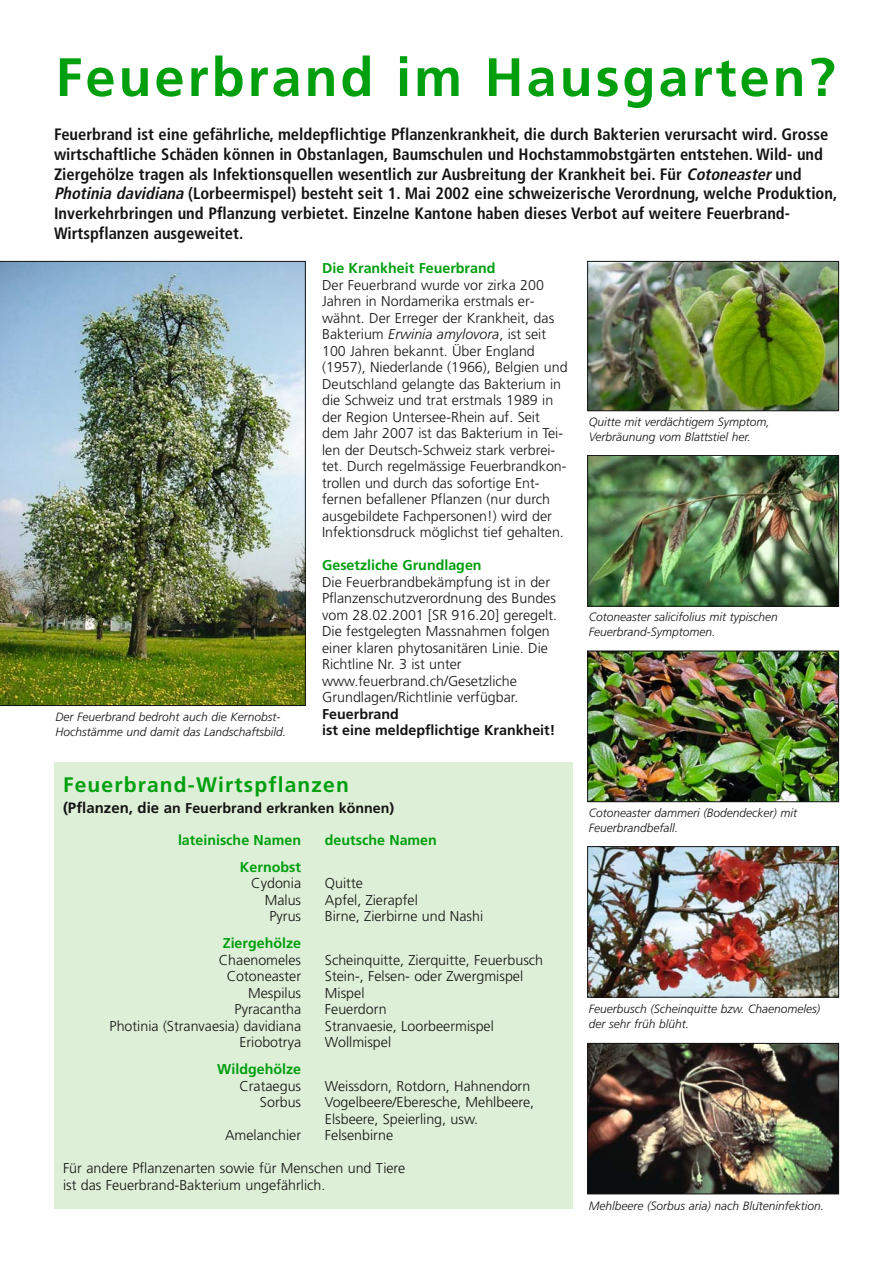
<style>
.page{position:relative;width:893px;height:1263px;background:#fff}
.page>*{position:absolute;margin:0;border:0;box-sizing:border-box;transform-origin:0 0}
.t1{font:700 54px "Frutiger";letter-spacing:.055em;color:#009f0e}
.t2{font:700 21px "Frutiger";letter-spacing:.055em;color:#009f0e}
.t3{font:700 condensed 16.5px/19.8px "Frutiger";color:#131413}
.t4{font:300 14.25px/16.5px "Frutiger";color:#131413}
.t5{font:700 14.25px "Frutiger";color:#009f0e}
.t6{font:700 14.25px/16.5px "Frutiger";color:#131413}
.t7{font:italic 300 12px/15px "Frutiger";color:#131413}
.s1{font-style:italic}
.s2{font-size:15px}
.s3{font-family:"Cambria";font-weight:400}
</style>
<div class="page">
<div style="left:54px;top:763px;width:518px;height:446px;background:#deefd7"></div>
<img style="left:589px;top:263px;width:248px;height:146px">
<div style="left:587px;top:261px;width:252px;height:150px;border:1px solid #131413"></div>
<img style="left:589px;top:457px;width:248px;height:148px">
<div style="left:587px;top:455px;width:252px;height:152px;border:1px solid #131413"></div>
<img style="left:589px;top:653px;width:248px;height:147px">
<div style="left:587px;top:651px;width:252px;height:151px;border:1px solid #131413"></div>
<img style="left:589px;top:848px;width:248px;height:147px">
<div style="left:587px;top:846px;width:252px;height:151px;border:1px solid #131413"></div>
<img style="left:589px;top:1045px;width:248px;height:147px">
<div style="left:587px;top:1043px;width:252px;height:151px;border:1px solid #131413"></div>
<img style="left:0;top:261px;width:306px;height:445px">
<h1 class="t1" style="left:56px;top:55px;width:782px">Feuerbrand im Hausgarten?</h1>
<p class="t3" style="left:54px;top:126px;width:785px">Feuerbrand ist eine gefährliche, meldepflichtige Pflanzenkrankheit, die durch Bakterien verursacht wird. Grosse wirtschaftliche Schäden können in Obstanlagen, Baumschulen und Hochstamm obst gärten entstehen. Wild- und Ziergehölze tragen als Infek tionsquellen wesentlich zur Ausbreitung der Krankheit bei. Für <span class="s1">Cotoneaster</span>und <span class="s1">Photinia davidiana</span>(Lorbeermispel) besteht seit 1. Mai 2002 eine schweize rische Verordnung, welche Produktion, Inver kehrbringen und Pflanzung verbietet. Einzelne Kantone haben dieses Verbot auf weitere Feuerbrand-Wirtspflanzen ausgeweitet.</p>
<p class="t5" style="left:322px;top:262px;width:175px">Die Krankheit Feuerbrand</p>
<p class="t4" style="left:322px;top:278px;width:247px">Der Feuerbrand wurde vor zirka 200<br>Jahren in Nordamerika erstmals er - wähnt. Der Erreger der Krankheit, das Bakterium <span class="s1">Erwinia amylovora</span>, ist seit 100 Jahren bekannt. Über England (1957), Niederlande (1966), Belgien und Deutschland ge langte das Bakterium in die Schweiz und trat erstmals 1989 in der Region Unter see-Rhein auf. Seit dem Jahr 2007 ist das Bakterium in Tei - len der Deutsch-Schweiz stark verbrei&shy;tet. Durch re gelmässige Feuer brandkon - t rollen und durch das sofortige Ent - fernen befallener Pflanzen (nur durch ausgebildete Fach per sonen!) wird der<br>In fektionsdruck mög lichst tief gehalten.</p>
<p class="t5" style="left:322px;top:559px;width:161px">Gesetzliche Grundlagen</p>
<p class="t4" style="left:322px;top:575px;width:236px">Die Feuerbrandbekämpfung ist in der Pflanzenschutzverordnung des Bundes vom 28.02.2001 [SR 916.20] geregelt.<br>Die festgelegten Massnahmen folgen einer klaren phytosanitären Linie. Die Richtline Nr. 3 ist unter www.feuerbrand.ch/Gesetzliche Grundlagen/Richtlinie verfügbar.</p>
<p class="t6" style="left:322px;top:707px;width:235px">Feuerbrand<br>ist eine melde pflichtige Krankheit!</p>
<h2 class="t2" style="left:63px;top:777px;width:287px">Feuerbrand-Wirtspflanzen</h2>
<p class="t6" style="left:63px;top:801px;width:333px"><span class="s2">(Pflanzen, die a</span>n Feuerbrand erkranken können)</p>
<p class="t5" style="left:178px;top:834px;width:125px">lateinische Namen</p>
<p class="t5" style="left:325px;top:834px;width:114px">deutsche Namen</p>
<p class="t5" style="left:240px;top:861px;width:63px">Kernobst</p>
<p class="t4" style="left:251px;top:876px;width:51px">Cydonia</p>
<p class="t4" style="left:325px;top:876px;width:39px">Quitte</p>
<p class="t4" style="left:265px;top:892px;width:38px">Malus</p>
<p class="t4" style="left:325px;top:892px;width:94px">Apfel, Zierapfel</p>
<p class="t4" style="left:269px;top:909px;width:33px">Pyrus</p>
<p class="t4" style="left:325px;top:909px;width:160px">Birne, Zierbirne und Nashi</p>
<p class="t5" style="left:223px;top:937px;width:80px">Ziergehölze</p>
<p class="t4" style="left:219px;top:952px;width:84px">Chaenomeles</p>
<p class="t4" style="left:325px;top:952px;width:220px">Scheinquitte, Zierquitte, Feuerbusch</p>
<p class="t4" style="left:227px;top:969px;width:76px">Cotoneaster</p>
<p class="t4" style="left:325px;top:969px;width:200px">Stein-, Felsen- oder Zwergmispel</p>
<p class="t4" style="left:248px;top:985px;width:55px">Mespilus</p>
<p class="t4" style="left:325px;top:985px;width:41px">Mispel</p>
<p class="t4" style="left:235px;top:1002px;width:68px">Pyracantha</p>
<p class="t4" style="left:325px;top:1002px;width:63px">Feuerdorn</p>
<p class="t4" style="left:110px;top:1018px;width:193px">Photinia (Stranvaesia) davidiana</p>
<p class="t4" style="left:325px;top:1018px;width:170px">Stranvaesie, Loorbeermispel</p>
<p class="t4" style="left:239px;top:1035px;width:63px">Eriobotrya</p>
<p class="t4" style="left:325px;top:1035px;width:68px">Wollmispel</p>
<p class="t5" style="left:217px;top:1063px;width:85px">Wildgehölze</p>
<p class="t4" style="left:239px;top:1078px;width:63px">Crataegus</p>
<p class="t4" style="left:325px;top:1078px;width:207px">Weissdorn, Rotdorn, Hahnendorn</p>
<p class="t4" style="left:260px;top:1095px;width:43px">Sorbus</p>
<p class="t4" style="left:325px;top:1095px;width:211px">Vogelbeere/Eberesche, Mehlbeere,<br>Elsbeere, Speierling, usw.</p>
<p class="t4" style="left:225px;top:1128px;width:77px">Amelanchier</p>
<p class="t4" style="left:325px;top:1128px;width:70px">Felsenbirne</p>
<p class="t4" style="left:63px;top:1161px;width:344px">Für andere Pflanzenarten sowie für Menschen und Tiere ist das Feuerbrand-Bakterium ungefährlich.</p>
<p class="t7" style="left:56px;top:710px;width:232px">Der Feuerbrand bedroht auch die Kernobst-<br>Hochstämme und damit das Landschaftsbild.</p>
<p class="t7" style="left:589px;top:415px;width:182px">Quitte mit verdächtigem Symptom,<br>Verbräunung vom Blattstiel her.</p>
<p class="t7" style="left:589px;top:610px;width:190px">Cotoneaster salicifolius mit typischen<br>Feuerbrand-Symptomen.</p>
<p class="t7" style="left:589px;top:806px;width:210px">Cotoneaster dammeri (Bodendecker) mit<br>Feuerbrandbefall.</p>
<p class="t7" style="left:589px;top:1002px;width:233px">Feuerbusch (Scheinquitte bzw. Chaenomeles) der sehr früh blüht.</p>
<p class="t7" style="left:589px;top:1199px;width:237px">Mehlbeere (Sorbus aria) nach Blu<span class="s3">̈</span>teninfektion.</p>
</div>
